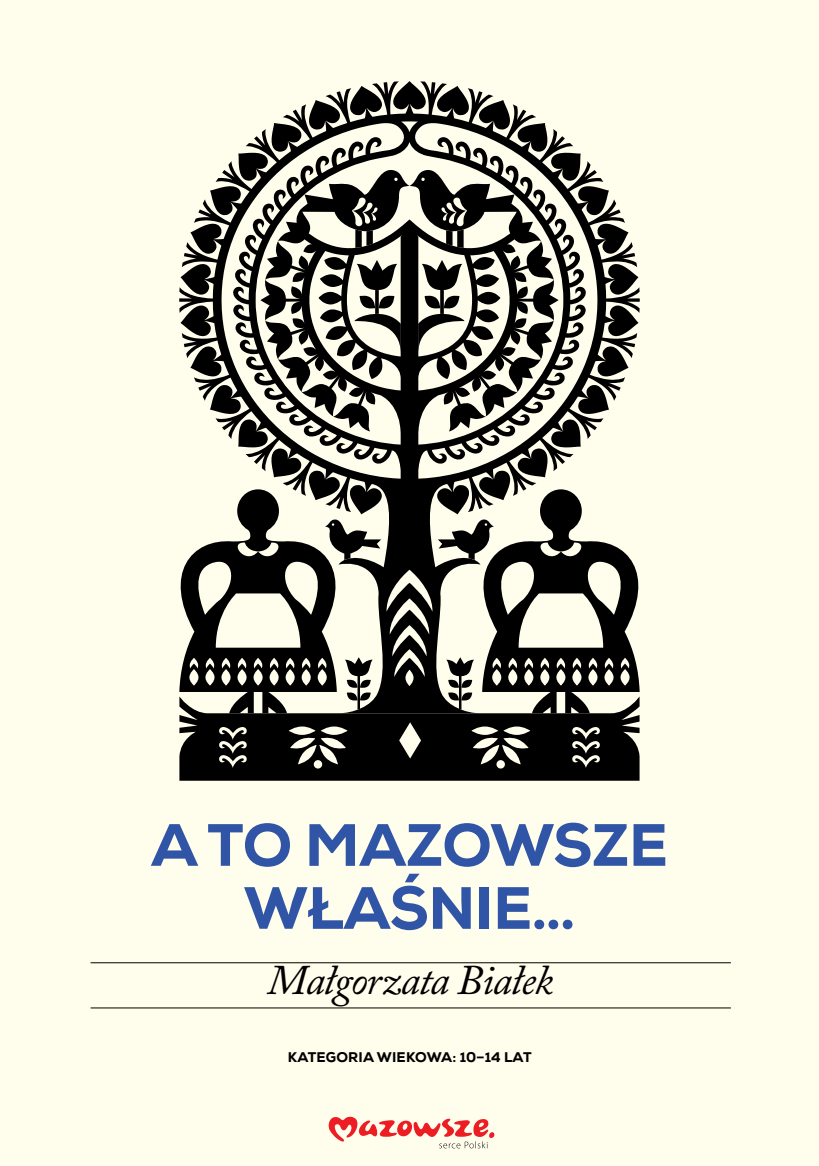
<style>
.page{position:relative;width:819px;height:1166px;background:#fffdeb}
.page>*{position:absolute;margin:0;border:0;box-sizing:border-box;transform-origin:0 0}
.t1{font:800 59.5px/63px "Nexa";letter-spacing:-.005em;color:#3155a6;text-align:center}
.t2{font:italic 42px "Adobe Caslon Pro";letter-spacing:-.025em;color:#000}
.t3{font:800 14px "Nexa";letter-spacing:.015em;color:#000}
</style>
<div class="page">
<svg style="left:329px;top:1117px;width:165px;height:31px"></svg>
<hr style="left:91px;top:1007px;width:639px;height:1px;background:#000">
<hr style="left:91px;top:962px;width:639px;height:1px;background:#000">
<svg style="left:179px;top:713px;width:460px;height:68px;background:#1e1d1b"></svg>
<svg style="left:179px;top:81px;width:460px;height:632px"></svg>
<h1 class="t1" style="left:151px;top:814px;width:518px">A TO MAZOWSZE<br>WŁAŚNIE…</h1>
<h2 class="t2" style="left:267px;top:955px;width:287px">Małgorzata Białek</h2>
<p class="t3" style="left:288px;top:1048px;width:245px">KATEGORIA WIEKOWA: 10–14 LAT</p>
</div>
